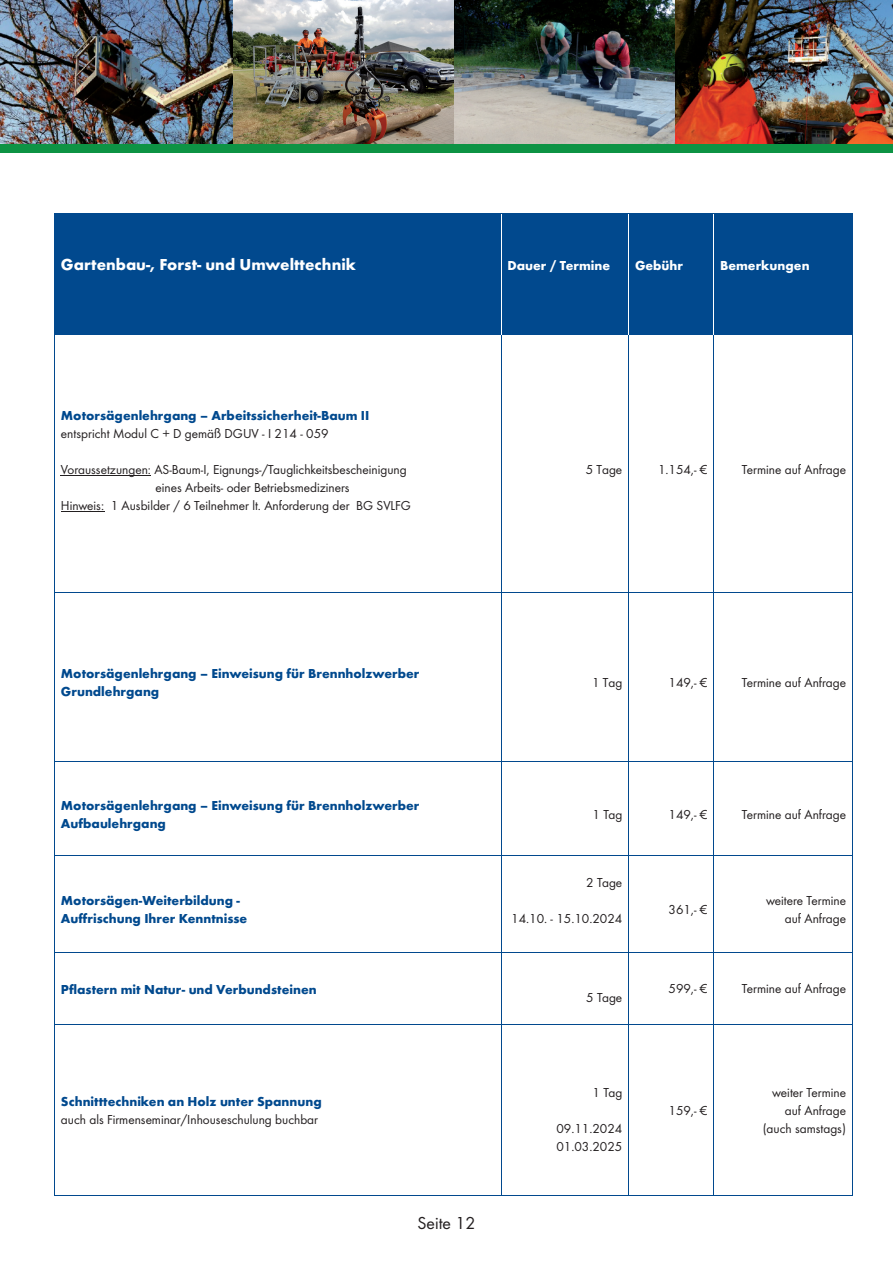
<style>
.page{position:relative;width:893px;height:1263px;background:#fff}
.page>*{position:absolute;margin:0;border:0;box-sizing:border-box;transform-origin:0 0}
.t1{font:18px "Futura Boo";color:#231f20}
.t2{font:700 16.5px "Futura";color:#fff}
.t3{font:13.5px/18px "Futura Boo";color:#231f20;text-align:right}
.t4{font:700 13.5px/18px "Futura";color:#01498e}
.t5{font:700 13.5px "Futura";color:#fff}
</style>
<div class="page">
<img style="left:675px;top:0;width:218px;height:145px">
<img style="left:0;top:0;width:675px;height:145px">
<div style="left:0;top:145px;width:893px;height:8px;background:#0d9344"></div>
<div style="left:55px;top:214px;width:797px;height:120px;background:#01498e"></div>
<hr style="left:54px;top:213px;width:447px;height:1px;background:#01498e">
<hr style="left:54px;top:214px;width:1px;height:120px;background:#01498e">
<hr style="left:714px;top:213px;width:139px;height:1px;background:#01498e">
<hr style="left:852px;top:214px;width:1px;height:120px;background:#01498e">
<hr style="left:54px;top:334px;width:447px;height:1px;background:#01498e">
<hr style="left:54px;top:335px;width:1px;height:257px;background:#01498e">
<hr style="left:501px;top:335px;width:1px;height:257px;background:#01498e">
<hr style="left:628px;top:335px;width:1px;height:257px;background:#01498e">
<hr style="left:714px;top:334px;width:139px;height:1px;background:#01498e">
<hr style="left:713px;top:335px;width:1px;height:257px;background:#01498e">
<hr style="left:852px;top:335px;width:1px;height:257px;background:#01498e">
<hr style="left:54px;top:592px;width:447px;height:1px;background:#01498e">
<hr style="left:54px;top:592px;width:1px;height:169px;background:#01498e">
<hr style="left:501px;top:592px;width:128px;height:1px;background:#01498e">
<hr style="left:501px;top:592px;width:1px;height:169px;background:#01498e">
<hr style="left:629px;top:592px;width:85px;height:1px;background:#01498e">
<hr style="left:628px;top:592px;width:1px;height:169px;background:#01498e">
<hr style="left:714px;top:592px;width:139px;height:1px;background:#01498e">
<hr style="left:713px;top:592px;width:1px;height:169px;background:#01498e">
<hr style="left:852px;top:592px;width:1px;height:169px;background:#01498e">
<hr style="left:54px;top:761px;width:447px;height:1px;background:#01498e">
<hr style="left:54px;top:761px;width:1px;height:94px;background:#01498e">
<hr style="left:501px;top:761px;width:128px;height:1px;background:#01498e">
<hr style="left:501px;top:761px;width:1px;height:94px;background:#01498e">
<hr style="left:629px;top:761px;width:85px;height:1px;background:#01498e">
<hr style="left:628px;top:761px;width:1px;height:94px;background:#01498e">
<hr style="left:714px;top:761px;width:139px;height:1px;background:#01498e">
<hr style="left:713px;top:761px;width:1px;height:94px;background:#01498e">
<hr style="left:852px;top:761px;width:1px;height:94px;background:#01498e">
<hr style="left:54px;top:855px;width:447px;height:1px;background:#01498e">
<hr style="left:54px;top:855px;width:1px;height:97px;background:#01498e">
<hr style="left:501px;top:855px;width:128px;height:1px;background:#01498e">
<hr style="left:501px;top:855px;width:1px;height:97px;background:#01498e">
<hr style="left:629px;top:855px;width:85px;height:1px;background:#01498e">
<hr style="left:628px;top:855px;width:1px;height:97px;background:#01498e">
<hr style="left:714px;top:855px;width:139px;height:1px;background:#01498e">
<hr style="left:713px;top:855px;width:1px;height:97px;background:#01498e">
<hr style="left:852px;top:855px;width:1px;height:97px;background:#01498e">
<hr style="left:54px;top:952px;width:447px;height:1px;background:#01498e">
<hr style="left:54px;top:952px;width:1px;height:72px;background:#01498e">
<hr style="left:501px;top:952px;width:128px;height:1px;background:#01498e">
<hr style="left:501px;top:952px;width:1px;height:72px;background:#01498e">
<hr style="left:629px;top:952px;width:85px;height:1px;background:#01498e">
<hr style="left:628px;top:952px;width:1px;height:72px;background:#01498e">
<hr style="left:714px;top:952px;width:139px;height:1px;background:#01498e">
<hr style="left:713px;top:952px;width:1px;height:72px;background:#01498e">
<hr style="left:852px;top:952px;width:1px;height:72px;background:#01498e">
<hr style="left:54px;top:1024px;width:447px;height:1px;background:#01498e">
<hr style="left:54px;top:1025px;width:1px;height:170px;background:#01498e">
<hr style="left:501px;top:1024px;width:128px;height:1px;background:#01498e">
<hr style="left:501px;top:1025px;width:1px;height:170px;background:#01498e">
<hr style="left:629px;top:1024px;width:85px;height:1px;background:#01498e">
<hr style="left:628px;top:1025px;width:1px;height:170px;background:#01498e">
<hr style="left:714px;top:1024px;width:139px;height:1px;background:#01498e">
<hr style="left:713px;top:1025px;width:1px;height:170px;background:#01498e">
<hr style="left:852px;top:1025px;width:1px;height:170px;background:#01498e">
<hr style="left:54px;top:1195px;width:447px;height:1px;background:#01498e">
<hr style="left:501px;top:1195px;width:128px;height:1px;background:#01498e">
<hr style="left:629px;top:1195px;width:85px;height:1px;background:#01498e">
<hr style="left:714px;top:1195px;width:139px;height:1px;background:#01498e">
<hr style="left:501px;top:213px;width:128px;height:1px;background:#01498e">
<hr style="left:629px;top:213px;width:85px;height:1px;background:#01498e">
<hr style="left:501px;top:334px;width:128px;height:1px;background:#01498e">
<hr style="left:629px;top:334px;width:85px;height:1px;background:#01498e">
<hr style="left:501px;top:214px;width:1px;height:120px;background:#fff">
<hr style="left:628px;top:214px;width:1px;height:120px;background:#fff">
<hr style="left:713px;top:214px;width:1px;height:120px;background:#fff">
<hr style="left:61px;top:475px;width:90px;height:1px;background:#231f20">
<hr style="left:61px;top:511px;width:43px;height:1px;background:#231f20">
<p class="t2" style="left:61px;top:254px;width:296px">Gartenbau-, Forst- und Umwelttechnik</p>
<p class="t5" style="left:507px;top:257px;width:104px">Dauer / Termine</p>
<p class="t5" style="left:635px;top:257px;width:50px">Gebühr</p>
<p class="t5" style="left:720px;top:257px;width:91px">Bemerkungen</p>
<p class="t4" style="left:61px;top:406px;width:310px">Motorsägenlehrgang – Arbeitssicherheit-Baum II</p>
<p class="t3" style="left:61px;top:424px;width:269px">entspricht Modul C + D gemäß DGUV - I 214 - 059</p>
<p class="t3" style="left:61px;top:460px;width:347px">Voraussetzungen: AS-Baum-I, Eignungs-/Tauglichkeitsbescheinigung</p>
<p class="t3" style="left:155px;top:478px;width:196px">eines Arbeits- oder Betriebsmediziners</p>
<p class="t3" style="left:61px;top:496px;width:352px">Hinweis: 1 Ausbilder / 6 Teilnehmer lt. Anforderung der BG SVLFG</p>
<p class="t3" style="left:586px;top:460px;width:38px">5 Tage</p>
<p class="t3" style="left:658px;top:460px;width:51px">1.154,- €</p>
<p class="t3" style="left:742px;top:460px;width:106px">Termine auf Anfrage</p>
<p class="t4" style="left:61px;top:664px;width:360px">Motorsägenlehrgang – Einweisung für Brennholzwerber<br>Grundlehrgang</p>
<p class="t3" style="left:592px;top:673px;width:32px">1 Tag</p>
<p class="t3" style="left:669px;top:673px;width:40px">149,- €</p>
<p class="t3" style="left:742px;top:673px;width:106px">Termine auf Anfrage</p>
<p class="t4" style="left:61px;top:796px;width:360px">Motorsägenlehrgang – Einweisung für Brennholzwerber<br>Aufbaulehrgang</p>
<p class="t3" style="left:593px;top:805px;width:31px">1 Tag</p>
<p class="t3" style="left:669px;top:805px;width:40px">149,- €</p>
<p class="t3" style="left:742px;top:805px;width:106px">Termine auf Anfrage</p>
<p class="t4" style="left:61px;top:891px;width:188px">Motorsägen-Weiterbildung -<br>Auffrischung Ihrer Kenntnisse</p>
<p class="t4" style="left:61px;top:980px;width:257px">Pflastern mit Natur- und Verbundsteinen</p>
<p class="t4" style="left:61px;top:1092px;width:262px">Schnitttechniken an Holz unter Spannung</p>
<p class="t3" style="left:61px;top:1111px;width:259px">auch als Firmenseminar/Inhouseschulung buchbar</p>
<h1 class="t1" style="left:418px;top:1212px;width:59px">Seite 12</h1>
<p class="t3" style="left:586px;top:873px;width:38px">2 Tage</p>
<p class="t3" style="left:511px;top:909px;width:113px">14.10. - 15.10.2024</p>
<p class="t3" style="left:586px;top:989px;width:38px">5 Tage</p>
<p class="t3" style="left:593px;top:1083px;width:31px">1 Tag</p>
<p class="t3" style="left:556px;top:1119px;width:67px;text-align:left">09.11.2024<br>01.03.2025</p>
<p class="t3" style="left:669px;top:900px;width:40px">361,- €</p>
<p class="t3" style="left:766px;top:891px;width:81px">weitere Termine auf Anfrage</p>
<p class="t3" style="left:669px;top:980px;width:40px">599,- €</p>
<p class="t3" style="left:742px;top:980px;width:106px">Termine auf Anfrage</p>
<p class="t3" style="left:669px;top:1101px;width:40px">159,- €</p>
<p class="t3" style="left:763px;top:1083px;width:85px">weiter Termine auf Anfrage (auch samstags)</p>
</div>
